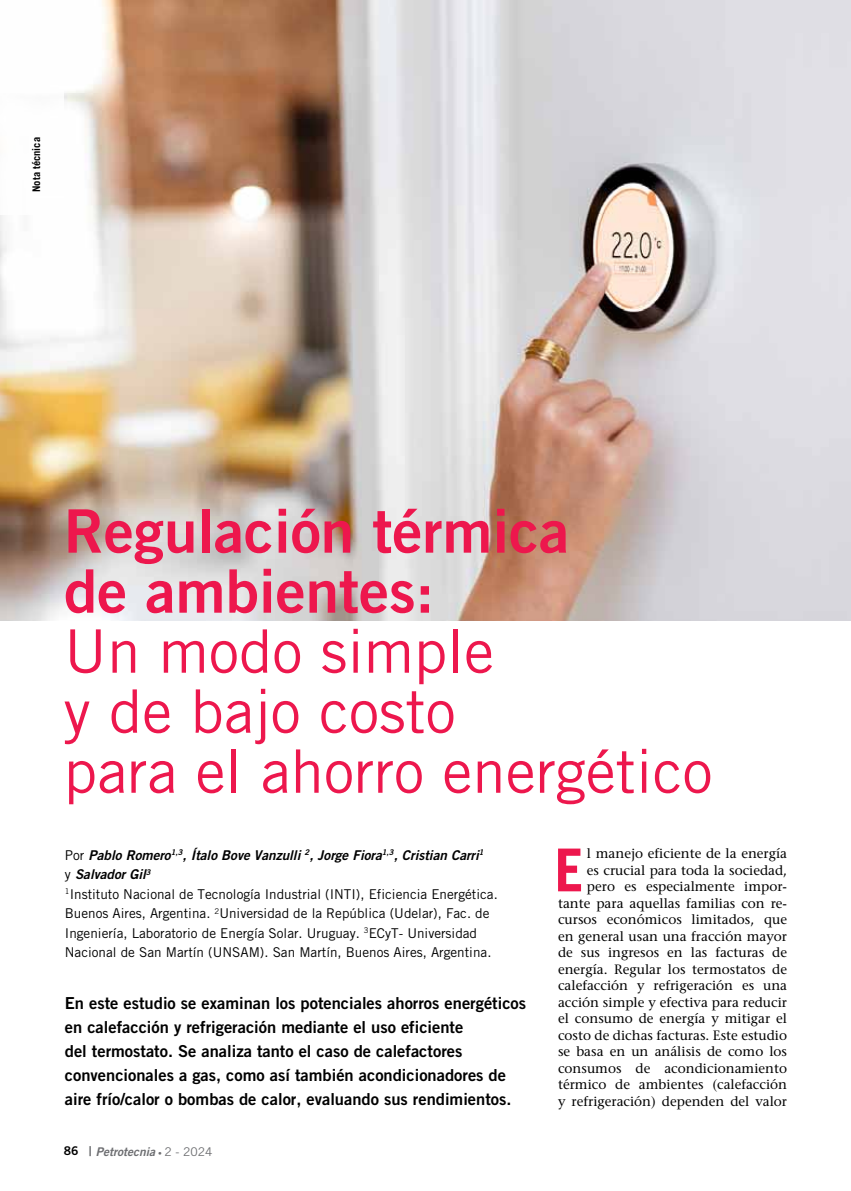
<style>
.page{position:relative;width:851px;height:1191px;background:#fff}
.page>*{position:absolute;margin:0;border:0;box-sizing:border-box;transform-origin:0 0}
.t1{font:60px/60px "Trade Gothic";color:#ed174d}
.t2{font:60px/60px "Trade Gothic Bold Two";color:#ed174d}
.t3{font:700 59.25px "Trade Gothic";color:#ed174d}
.t4{font:16.5px/24px "Trade Gothic Bold Two";color:#000}
.t5{font:13.5px/16.5px "Stone Serif";color:#000;text-align:right}
.t6{font:13.5px/19.5px "Trade Gothic";color:#000}
.t7{font:italic 13.5px/19.5px "Trade Gothic Bold Two";color:#000}
.t8{font:italic 12px "Trade Gothic Bold Two";color:#6d6e71}
.t9{font:700 10.5px "Trade Gothic";color:#000}
.s1{font-family:"Trade Gothic";font-style:normal}
.s2{font-style:normal;color:#000}
.s3{font-style:normal;font-size:13.5px}
.s4{font-style:normal;font-size:7.5px}
</style>
<div class="page">
<img style="left:0;top:0;width:850px;height:620px">
<div style="left:0;top:85px;width:64px;height:129px;background:#fff"></div>
<p class="t9" style="left:30px;top:192px;width:56px;rotate:-90deg">Nota técnica</p>
<h1 class="t2" style="left:64px;top:500px;width:507px">Regulación térmica de ambientes:</h1>
<h1 class="t1" style="left:64px;top:620px;width:650px">Un modo simple<br>y de bajo costo<br>para el ahorro energético</h1>
<p class="t7" style="left:65px;top:844px;width:420px"><span class="s1">Por</span> Pablo Romero<sup>1,3</sup>, Ítalo Bove Vanzulli <sup>2</sup>, Jorge Fiora<sup>1,3</sup>, Cristian Carri<sup>1 </sup><span class="s1">y</span> Salvador Gil<sup>3</sup></p>
<p class="t6" style="left:65px;top:883px;width:434px"><sup>1</sup>Instituto Nacional de Tecnología Industrial (INTI), Eficiencia Energética.<br>Buenos Aires, Argentina. <sup>2</sup>Universidad de la República (Udelar), Fac. de Ingeniería, Laboratorio de Energía Solar. Uruguay. <sup>3</sup>ECyT- Universidad Nacional de San Martín (UNSAM). San Martín, Buenos Aires, Argentina.</p>
<p class="t4" style="left:65px;top:990px;width:462px">En este estudio se examinan los potenciales ahorros energéticos en calefacción y refrigeración mediante el uso eficiente<br>del termostato. Se analiza tanto el caso de calefactores convencionales a gas, como así también acondicionadores de aire frío/calor o bombas de calor, evaluando sus rendimientos.</p>
<p class="t8" style="left:64px;top:1143px;width:150px"><span class="s2">86</span> <span class="s3">|</span> Petrotecnia <span class="s4">•</span> <span class="s1">2 - 2024</span></p>
<p class="t5" style="left:558px;top:845px;width:230px">l manejo eficiente de la energía<br>es crucial para toda la sociedad, pero es especialmente impor&shy;tante para aquellas familias con re&shy;cursos económicos limitados, que en general usan una fracción mayor de sus ingresos en las facturas de energía. Regular los termostatos de calefacción y refrigeración es una acción simple y efectiva para reducir el consumo de energía y mitigar el costo de dichas facturas. Este estudio se basa en un análisis de como los consumos de acondicionamiento térmico de ambientes (calefacción y refrigeración) dependen del valor</p>
<h2 class="t3" style="left:554px;top:833px;width:31px">E</h2>
</div>
